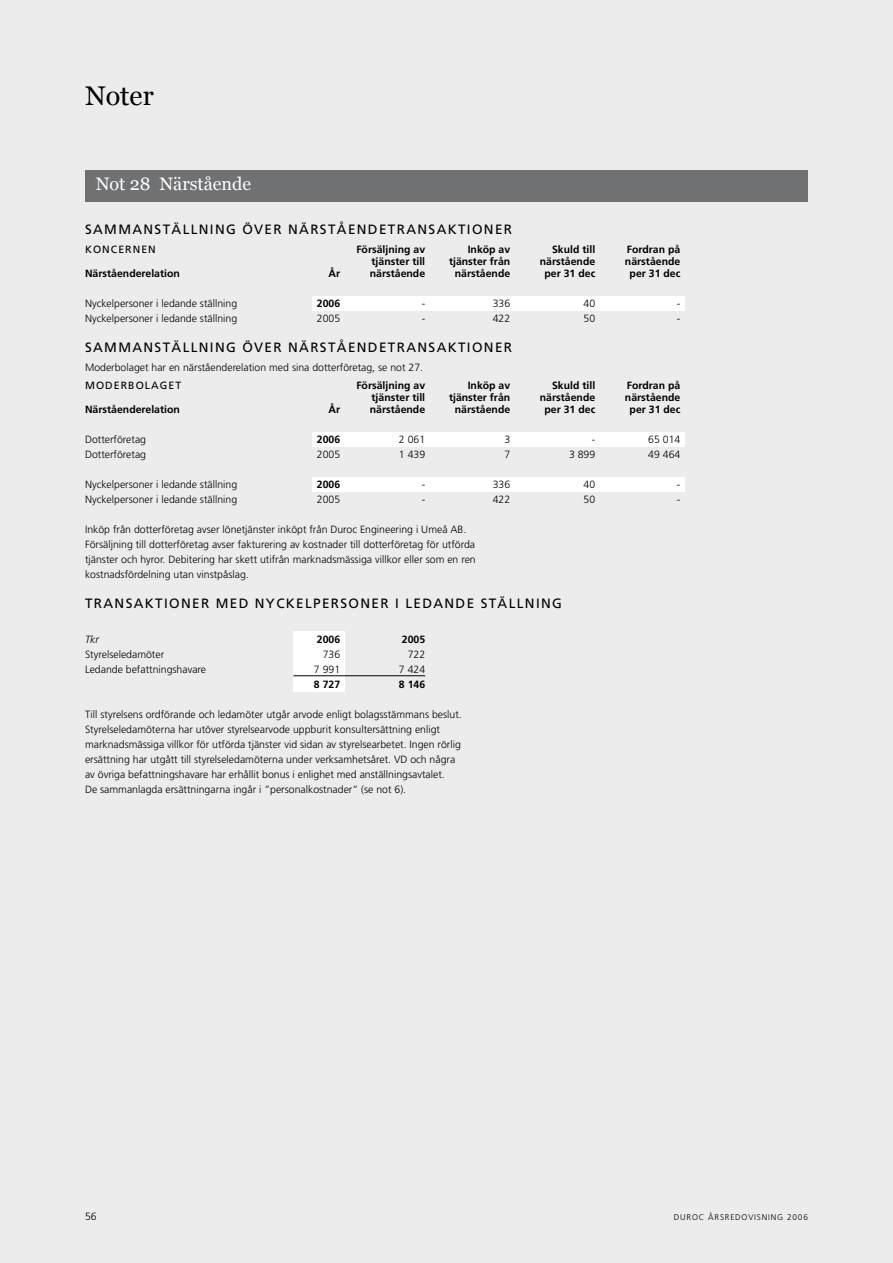
<style>
.page{position:relative;width:893px;height:1263px;background:#ececed}
.page>*{position:absolute;margin:0;border:0;box-sizing:border-box;transform-origin:0 0}
.t1{font:27px "Georgia";color:#000}
.t2{font:18px "Georgia";color:#fff}
.t3{font:13.5px "Frutiger";letter-spacing:.1em;color:#000}
.t4{font:300 10.5px/15px "Frutiger";color:#000}
.t5{font:700 10.5px "Frutiger";color:#000}
.t6{font:10.5px "Frutiger";letter-spacing:.1em;color:#000}
.t7{font:italic 300 10.5px "Frutiger";color:#000}
.t8{font:300 8.25px "Frutiger";letter-spacing:.1em;color:#000}
</style>
<div class="page">
<div style="left:293px;top:631px;width:51px;height:61px;background:#fff"></div>
<div style="left:313px;top:432px;width:372px;height:15px;background:#fff"></div>
<div style="left:313px;top:477px;width:372px;height:15px;background:#fff"></div>
<div style="left:313px;top:296px;width:372px;height:15px;background:#fff"></div>
<div style="left:85px;top:170px;width:723px;height:32px;background:#707173"></div>
<hr style="left:293px;top:675px;width:132px;height:1px;background:#000">
<h1 class="t1" style="left:85px;top:81px;width:70px">Noter</h1>
<h2 class="t2" style="left:96px;top:174px;width:157px">Not 28 Närstående</h2>
<p class="t3" style="left:85px;top:221px;width:429px">SAMMANSTÄLLNING ÖVER NÄRSTÅENDETRANSAKTIONER</p>
<p class="t6" style="left:85px;top:243px;width:72px">KONCERNEN</p>
<p class="t5" style="left:356px;top:243px;width:70px">Försäljning av</p>
<p class="t5" style="left:468px;top:243px;width:44px">Inköp av</p>
<p class="t5" style="left:552px;top:243px;width:45px">Skuld till</p>
<p class="t5" style="left:627px;top:243px;width:55px">Fordran på</p>
<p class="t5" style="left:372px;top:255px;width:55px">tjänster till</p>
<p class="t5" style="left:449px;top:255px;width:63px">tjänster från</p>
<p class="t5" style="left:540px;top:255px;width:57px">närstående</p>
<p class="t5" style="left:625px;top:255px;width:57px">närstående</p>
<p class="t5" style="left:85px;top:267px;width:96px">Närståenderelation</p>
<p class="t5" style="left:328px;top:267px;width:13px">År</p>
<p class="t5" style="left:370px;top:267px;width:57px">närstående</p>
<p class="t5" style="left:455px;top:267px;width:57px">närstående</p>
<p class="t5" style="left:545px;top:267px;width:52px">per 31 dec</p>
<p class="t5" style="left:630px;top:267px;width:52px">per 31 dec</p>
<p class="t4" style="left:85px;top:296px;width:154px">Nyckelpersoner i ledande ställning</p>
<p class="t5" style="left:317px;top:297px;width:25px">2006</p>
<p class="t4" style="left:422px;top:296px;width:3px">-</p>
<p class="t4" style="left:493px;top:296px;width:19px">336</p>
<p class="t4" style="left:584px;top:296px;width:13px">40</p>
<p class="t4" style="left:677px;top:296px;width:3px">-</p>
<p class="t4" style="left:85px;top:311px;width:154px">Nyckelpersoner i ledande ställning</p>
<p class="t4" style="left:317px;top:311px;width:25px">2005</p>
<p class="t4" style="left:422px;top:311px;width:3px">-</p>
<p class="t4" style="left:493px;top:311px;width:19px">422</p>
<p class="t4" style="left:584px;top:311px;width:13px">50</p>
<p class="t4" style="left:677px;top:311px;width:3px">-</p>
<p class="t3" style="left:85px;top:339px;width:429px">SAMMANSTÄLLNING ÖVER NÄRSTÅENDETRANSAKTIONER</p>
<p class="t4" style="left:85px;top:360px;width:340px">Moderbolaget har en närståenderelation med sina dotterföretag, se not 27.</p>
<p class="t6" style="left:85px;top:379px;width:98px">MODERBOLAGET</p>
<p class="t5" style="left:356px;top:379px;width:70px">Försäljning av</p>
<p class="t5" style="left:468px;top:379px;width:44px">Inköp av</p>
<p class="t5" style="left:552px;top:379px;width:45px">Skuld till</p>
<p class="t5" style="left:627px;top:379px;width:55px">Fordran på</p>
<p class="t5" style="left:372px;top:391px;width:55px">tjänster till</p>
<p class="t5" style="left:449px;top:391px;width:63px">tjänster från</p>
<p class="t5" style="left:540px;top:391px;width:57px">närstående</p>
<p class="t5" style="left:625px;top:391px;width:57px">närstående</p>
<p class="t5" style="left:85px;top:403px;width:96px">Närståenderelation</p>
<p class="t5" style="left:328px;top:403px;width:13px">År</p>
<p class="t5" style="left:370px;top:403px;width:57px">närstående</p>
<p class="t5" style="left:455px;top:403px;width:57px">närstående</p>
<p class="t5" style="left:545px;top:403px;width:52px">per 31 dec</p>
<p class="t5" style="left:630px;top:403px;width:52px">per 31 dec</p>
<p class="t4" style="left:85px;top:432px;width:63px">Dotterföretag</p>
<p class="t5" style="left:317px;top:433px;width:25px">2006</p>
<p class="t4" style="left:399px;top:432px;width:24px">2 061</p>
<p class="t4" style="left:504px;top:432px;width:7px">3</p>
<p class="t4" style="left:592px;top:432px;width:3px">-</p>
<p class="t4" style="left:648px;top:432px;width:34px">65 01 4</p>
<p class="t4" style="left:85px;top:447px;width:63px">Dotterföretag</p>
<p class="t4" style="left:317px;top:447px;width:25px">2005</p>
<p class="t4" style="left:399px;top:447px;width:28px">1 439</p>
<p class="t4" style="left:504px;top:447px;width:7px">7</p>
<p class="t4" style="left:569px;top:447px;width:28px">3 899</p>
<p class="t4" style="left:648px;top:447px;width:34px">49 464</p>
<p class="t4" style="left:85px;top:477px;width:154px">Nyckelpersoner i ledande ställning</p>
<p class="t5" style="left:317px;top:478px;width:25px">2006</p>
<p class="t4" style="left:422px;top:477px;width:3px">-</p>
<p class="t4" style="left:493px;top:477px;width:19px">336</p>
<p class="t4" style="left:584px;top:477px;width:13px">40</p>
<p class="t4" style="left:677px;top:477px;width:3px">-</p>
<p class="t4" style="left:85px;top:492px;width:154px">Nyckelpersoner i ledande ställning</p>
<p class="t4" style="left:317px;top:492px;width:25px">2005</p>
<p class="t4" style="left:422px;top:492px;width:3px">-</p>
<p class="t4" style="left:493px;top:492px;width:19px">422</p>
<p class="t4" style="left:584px;top:492px;width:13px">50</p>
<p class="t4" style="left:677px;top:492px;width:3px">-</p>
<p class="t4" style="left:85px;top:522px;width:392px">Inköp från dotterföretag avser lönetjänster inköpt från Duroc Engineering i Umeå AB.<br>Försäljning till dotterföretag avser fakturering av kostnader till dotterföretag för utförda tjänster och hyror. Debitering har skett utifrån marknadsmässiga villkor eller som en ren kostnadsfördelning utan vinstpåslag.</p>
<p class="t3" style="left:85px;top:596px;width:478px">TRANSAKTIONER MED NYCKELPERSONER I LEDANDE STÄLLNING</p>
<p class="t7" style="left:85px;top:633px;width:15px">Tkr</p>
<p class="t5" style="left:317px;top:633px;width:25px">2006</p>
<p class="t5" style="left:402px;top:633px;width:25px">2005</p>
<p class="t4" style="left:85px;top:646px;width:81px">Styrelseledamöter</p>
<p class="t4" style="left:323px;top:646px;width:19px">736</p>
<p class="t4" style="left:408px;top:646px;width:19px">722</p>
<p class="t4" style="left:85px;top:661px;width:123px">Ledande befattningshavare</p>
<p class="t4" style="left:314px;top:661px;width:24px">7 991</p>
<p class="t4" style="left:399px;top:661px;width:28px">7 424</p>
<p class="t5" style="left:314px;top:678px;width:28px">8 727</p>
<p class="t5" style="left:399px;top:678px;width:28px">8 146</p>
<p class="t4" style="left:85px;top:706px;width:378px">Till styrelsens ordförande och ledamöter utgår arvode enligt bolagsstämmans beslut.<br>Styrelseledamöterna har utöver styrelsearvode uppburit konsultersättning enligt marknadsmässiga villkor för utförda tjänster vid sidan av styrelsearbetet. Ingen rörlig ersättning har utgått till styrelseledamöterna under verksamhetsåret. VD och några av övriga befattningshavare har erhållit bonus i enlighet med anställningsavtalet.<br>De sammanlagda ersättningarna ingår i ”personalkostnader” (se not 6).</p>
<p class="t4" style="left:85px;top:1209px;width:13px">56</p>
<p class="t8" style="left:674px;top:1213px;width:135px">DUROC ÅRSREDOVISNING 2006</p>
</div>
